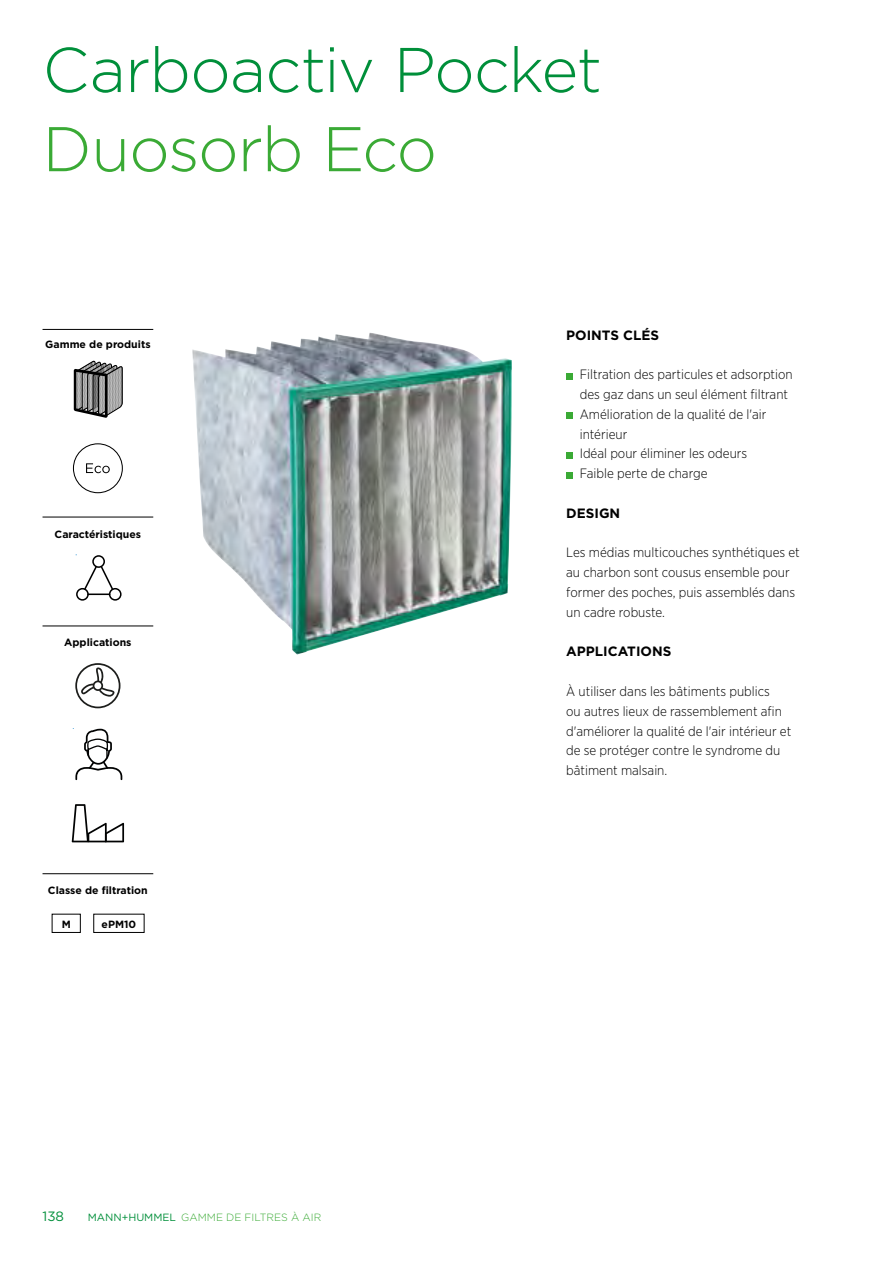
<style>
.page{position:relative;width:893px;height:1263px;background:#fff}
.page>*{position:absolute;margin:0;border:0;box-sizing:border-box;transform-origin:0 0}
.t1{font:300 63px "Gotham";letter-spacing:-.015em;color:#008f3a}
.t2{font:300 63px "Gotham";letter-spacing:-.02em;color:#3aaa35}
.t3{font:300 13.5px/19.8px "Gotham Narrow";color:#000}
.t4{font:700 13.5px "Gotham";color:#000}
.t5{font:13.5px "Gotham";color:#008f3a}
.t6{font:700 10.5px "Gotham";color:#000}
.t7{font:300 10.5px "Gotham";color:#3aaa35}
.s1{font-weight:400;color:#008f3a}
</style>
<div class="page">
<hr style="left:43px;top:329px;width:110px;height:1px;background:#000">
<hr style="left:43px;top:626px;width:110px;height:1px;background:#000">
<hr style="left:43px;top:873px;width:110px;height:1px;background:#000">
<hr style="left:43px;top:517px;width:110px;height:1px;background:#000">
<svg style="left:566px;top:373px;width:6px;height:6px"></svg>
<svg style="left:566px;top:413px;width:6px;height:6px"></svg>
<svg style="left:566px;top:452px;width:6px;height:6px"></svg>
<svg style="left:566px;top:472px;width:6px;height:6px"></svg>
<svg style="left:74px;top:361px;width:49px;height:57px;background:#868686"></svg>
<svg style="left:72px;top:804px;width:52px;height:38px"></svg>
<svg style="left:73px;top:728px;width:49px;height:52px"></svg>
<svg style="left:75px;top:663px;width:45px;height:45px"></svg>
<svg style="left:76px;top:554px;width:46px;height:47px"></svg>
<img style="left:192px;top:333px;width:320px;height:321px">
<svg style="left:73px;top:443px;width:50px;height:50px"></svg>
<div style="left:93px;top:914px;width:52px;height:19px;border:1px solid #000"></div>
<div style="left:52px;top:914px;width:29px;height:19px;border:1px solid #000"></div>
<h1 class="t1" style="left:43px;top:30px;width:561px">Carboactiv Pocket</h1>
<h1 class="t2" style="left:43px;top:109px;width:396px">Duosorb Eco</h1>
<p class="t6" style="left:45px;top:337px;width:107px">Gamme de produits</p>
<p class="t6" style="left:55px;top:527px;width:88px">Caractéristiques</p>
<p class="t6" style="left:64px;top:635px;width:69px">Applications</p>
<p class="t6" style="left:48px;top:883px;width:101px">Classe de filtration</p>
<p class="t6" style="left:62px;top:917px;width:11px">M</p>
<p class="t6" style="left:102px;top:917px;width:36px">ePM10</p>
<p class="t5" style="left:43px;top:1207px;width:23px">138</p>
<p class="t7" style="left:88px;top:1210px;width:235px"><span class="s1">MANN+HUMMEL</span> GAMME DE FILTRES À AIR</p>
<p class="t4" style="left:566px;top:326px;width:94px">POINTS CLÉS</p>
<p class="t3" style="left:580px;top:364px;width:215px">Filtration des particules et adsorption des gaz dans un seul élément filtrant<br>Amélioration de la qualité de l'air intérieur<br>Idéal pour éliminer les odeurs<br>Faible perte de charge</p>
<p class="t4" style="left:566px;top:504px;width:56px">DESIGN</p>
<p class="t3" style="left:566px;top:542px;width:235px">Les médias multicouches synthétiques et au charbon sont cousus ensemble pour former des poches, puis assemblés dans un cadre robuste.</p>
<p class="t4" style="left:566px;top:643px;width:107px">APPLICATIONS</p>
<p class="t3" style="left:566px;top:681px;width:227px">À utiliser dans les bâtiments publics<br>ou autres lieux de rassemblement afin d'améliorer la qualité de l'air intérieur et de se protéger contre le syndrome du bâtiment malsain.</p>
</div>
